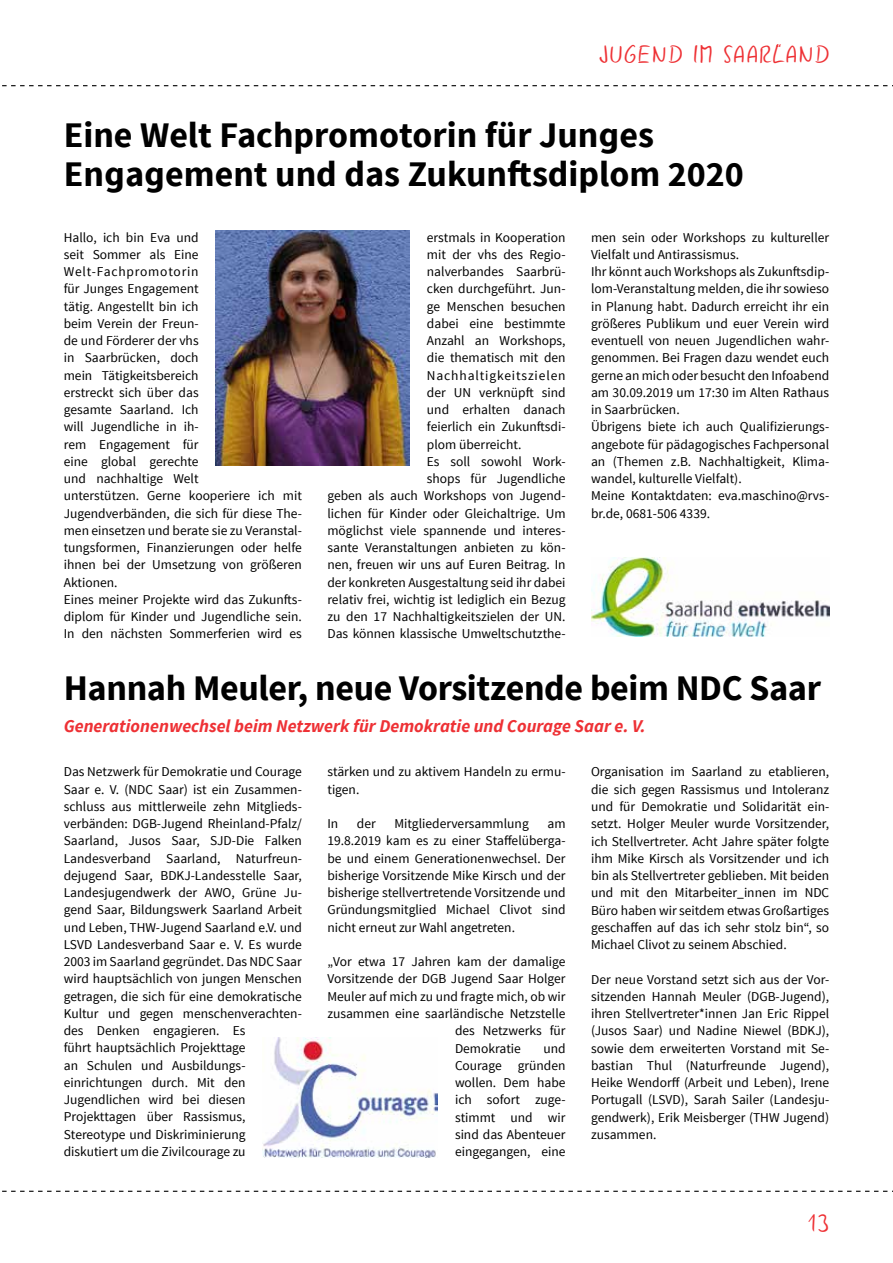
<style>
.page{position:relative;width:893px;height:1263px;background:#fff}
.page>*{position:absolute;margin:0;border:0;box-sizing:border-box;transform-origin:0 0}
.t1{font:700 36px/39px "Source Sans Pro";color:#000}
.t2{font:25.5px "Gunny Rewritten";letter-spacing:.07em;color:#ee3135}
.t3{font:italic 700 18px "Source Sans Pro";color:#ee3135}
.t4{font:13.5px/17.2px "Source Sans Pro";color:#000}
.t5{font:13.5px "Source Sans Pro";letter-spacing:.065em;color:#000}
</style>
<div class="page">
<svg style="left:2px;top:85px;width:891px;height:1px"></svg>
<svg style="left:2px;top:1191px;width:891px;height:1px"></svg>
<img style="left:216px;top:231px;width:194px;height:235px">
<img style="left:591px;top:558px;width:238px;height:79px">
<img style="left:263px;top:1037px;width:175px;height:121px">
<h2 class="t2" style="left:599px;top:42px;width:232px">JMITGLIEDSVERBÄNDE</h2>
<h2 class="t2" style="left:610px;top:38px;width:221px">UGEND IM SAARLAND</h2>
<h1 class="t1" style="left:64px;top:117px;width:681px">Eine Welt Fachpromotorin für Junges<br>Engagement und das Zukunftsdiplom 2020</h1>
<p class="t4" style="left:591px;top:229px;width:240px">men sein oder Workshops zu kultureller Vielfalt und Antirassismus.<br>Ihr könnt auch Workshops als Zukunftsdip&shy;lom-Veranstaltung melden, die ihr sowieso in Planung habt. Dadurch erreicht ihr ein größeres Publikum und euer Verein wird eventuell von neuen Jugendlichen wahr&shy;genommen. Bei Fragen dazu wendet euch gerne an mich oder besucht den Infoabend am 30.09.2019 um 17:30 im Alten Rathaus in Saarbrücken.<br>Übrigens biete ich auch Qualifizierungs&shy;angebote für pädagogisches Fachpersonal an (Themen z.B. Nachhaltigkeit, Klima&shy;wandel, kulturelle Vielfalt).<br>Meine Kontaktdaten: eva.maschino@rvs&shy;br.de, 0681-506 4339.</p>
<p class="t4" style="left:64px;top:229px;width:240px">Hallo, ich bin Eva und<br>seit Sommer als Eine<br>Welt-Fachpromotorin<br>für Junges Engagement<br>tätig. Angestellt bin ich<br>beim Verein der Freun-<br>de und Förderer der vhs<br>in Saarbrücken, doch<br>mein Tätigkeitsbereich<br>erstreckt sich über das<br>gesamte Saarland. Ich<br>will Jugendliche in ih-<br>rem Engagement für<br>eine global gerechte<br>und nachhaltige Welt<br>unterstützen. Gerne kooperiere ich mit<br>Jugendverbänden, die sich für diese The&shy;men einsetzen und berate sie zu Veranstal&shy;tungsformen, Finanzierungen oder helfe ihnen bei der Umsetzung von größeren<br>Aktionen.<br>Eines meiner Projekte wird das Zukunfts&shy;diplom für Kinder und Jugendliche sein.<br>In den nächsten Sommerferien wird es</p>
<p class="t4" style="left:427px;top:229px;width:140px">erstmals in Kooperation</p>
<p class="t4" style="left:427px;top:246px;width:140px">mit der vhs des Regio-</p>
<p class="t4" style="left:427px;top:263px;width:140px">nalverbandes Saarbrü-</p>
<p class="t4" style="left:427px;top:280px;width:140px">cken durchgeführt. Jun-</p>
<p class="t4" style="left:427px;top:298px;width:140px">ge Menschen besuchen</p>
<p class="t4" style="left:427px;top:315px;width:140px">dabei eine bestimmte</p>
<p class="t4" style="left:427px;top:332px;width:140px">Anzahl an Workshops,</p>
<p class="t4" style="left:427px;top:349px;width:140px">die thematisch mit den</p>
<p class="t5" style="left:427px;top:367px;width:140px">Nachhaltigkeitszielen</p>
<p class="t4" style="left:427px;top:384px;width:140px">der UN verknüpft sind</p>
<p class="t4" style="left:427px;top:401px;width:140px">und erhalten danach</p>
<p class="t4" style="left:427px;top:418px;width:140px">feierlich ein Zukunftsdi-</p>
<p class="t4" style="left:427px;top:436px;width:96px">plom überreicht.</p>
<p class="t4" style="left:427px;top:453px;width:140px">Es soll sowohl Work-</p>
<p class="t4" style="left:427px;top:470px;width:140px">shops für Jugendliche</p>
<p class="t4" style="left:327px;top:487px;width:240px">geben als auch Workshops von Jugend-</p>
<p class="t4" style="left:327px;top:505px;width:240px">lichen für Kinder oder Gleichaltrige. Um</p>
<p class="t4" style="left:327px;top:522px;width:240px">möglichst viele spannende und interes-</p>
<p class="t4" style="left:327px;top:539px;width:240px">sante Veranstaltungen anbieten zu kön-</p>
<p class="t4" style="left:327px;top:557px;width:240px">nen, freuen wir uns auf Euren Beitrag. In</p>
<p class="t4" style="left:327px;top:574px;width:240px">der konkreten Ausgestaltung seid ihr dabei</p>
<p class="t4" style="left:327px;top:591px;width:240px">relativ frei, wichtig ist lediglich ein Bezug</p>
<p class="t4" style="left:327px;top:608px;width:240px">zu den 17 Nachhaltigkeitszielen der UN.</p>
<p class="t4" style="left:327px;top:626px;width:240px">Das können klassische Umweltschutzthe-</p>
<h1 class="t1" style="left:64px;top:670px;width:759px">Hannah Meuler, neue Vorsitzende beim NDC Saar</h1>
<h3 class="t3" style="left:64px;top:714px;width:584px">Generationenwechsel beim Netzwerk für Demokratie und Courage Saar e. V.</h3>
<p class="t4" style="left:64px;top:763px;width:240px">Das Netzwerk für Demokratie und Courage Saar e. V. (NDC Saar) ist ein Zusammen&shy;schluss aus mittlerweile zehn Mitglieds&shy;verbänden: DGB-Jugend Rheinland-Pfalz/ Saarland, Jusos Saar, SJD-Die Falken Landesverband Saarland, Naturfreun&shy;dejugend Saar, BDKJ-Landesstelle Saar, Landesjugendwerk der AWO, Grüne Ju&shy;gend Saar, Bildungswerk Saarland Arbeit und Leben, THW-Jugend Saarland e.V. und LSVD Landesverband Saar e. V. Es wurde 2003 im Saarland gegründet. Das NDC Saar wird hauptsächlich von jungen Menschen getragen, die sich für eine demokratische Kultur und gegen menschenverachten&shy;des Denken engagieren. Es<br>führt hauptsächlich Projekttage<br>an Schulen und Ausbildungs&shy;einrichtungen durch. Mit den Jugendlichen wird bei diesen Projekttagen über Rassismus, Stereotype und Diskriminierung diskutiert um die Zivilcourage zu</p>
<p class="t4" style="left:327px;top:763px;width:240px">stärken und zu aktivem Handeln zu ermu&shy;tigen.</p>
<p class="t4" style="left:327px;top:815px;width:12px">In</p>
<p class="t4" style="left:357px;top:815px;width:20px">der</p>
<p class="t4" style="left:394px;top:815px;width:136px">Mitgliederversammlung</p>
<p class="t4" style="left:327px;top:815px;width:240px;text-align:justify;text-indent:220px">am 19.8.2019 kam es zu einer Staffelüberga&shy;be und einem Generationenwechsel. Der bisherige Vorsitzende Mike Kirsch und der bisherige stellvertretende Vorsitzende und Gründungsmitglied Michael Clivot sind nicht erneut zur Wahl angetreten.</p>
<p class="t4" style="left:327px;top:953px;width:240px">„Vor etwa 17 Jahren kam der damalige</p>
<p class="t4" style="left:327px;top:970px;width:240px">Vorsitzende der DGB Jugend Saar Holger</p>
<p class="t4" style="left:327px;top:988px;width:240px">Meuler auf mich zu und fragte mich, ob wir</p>
<p class="t4" style="left:327px;top:1005px;width:240px">zusammen eine saarländische Netzstelle</p>
<p class="t4" style="left:455px;top:1022px;width:112px">des Netzwerks für</p>
<p class="t4" style="left:455px;top:1039px;width:67px">Demokratie</p>
<p class="t4" style="left:455px;top:1039px;width:112px;text-align:justify;text-indent:88px">und Courage gründen wollen. Dem habe ich sofort zuge&shy;stimmt und wir sind das Abenteuer eingegangen, eine</p>
<p class="t4" style="left:591px;top:764px;width:240px;text-align:justify">Organisation im Saarland zu etablieren, die sich gegen Rassismus und Intoleranz und für Demokratie und Solidarität ein&shy;setzt. Holger Meuler wurde Vorsitzender, ich Stellvertreter. Acht Jahre später folgte ihm Mike Kirsch als Vorsitzender und ich bin als Stellvertreter geblieben. Mit beiden und mit den Mitarbeiter_innen im NDC Büro haben wir seitdem etwas Großartiges geschaffen auf das ich sehr stolz bin“, so Michael Clivot zu seinem Abschied.</p>
<p class="t4" style="left:591px;top:971px;width:240px;text-align:justify">Der neue Vorstand setzt sich aus der Vor&shy;sitzenden Hannah Meuler (DGB-Jugend), ihren Stellvertreter*innen Jan Eric Rippel (Jusos Saar) und Nadine Niewel (BDKJ), sowie dem erweiterten Vorstand mit Se&shy;bastian Thul (Naturfreunde Jugend), Heike Wendorff (Arbeit und Leben), Irene Portugall (LSVD), Sarah Sailer (Landesju&shy;gendwerk), Erik Meisberger (THW Jugend) zusammen.</p>
<h2 class="t2" style="left:808px;top:1208px;width:23px">13</h2>
</div>
